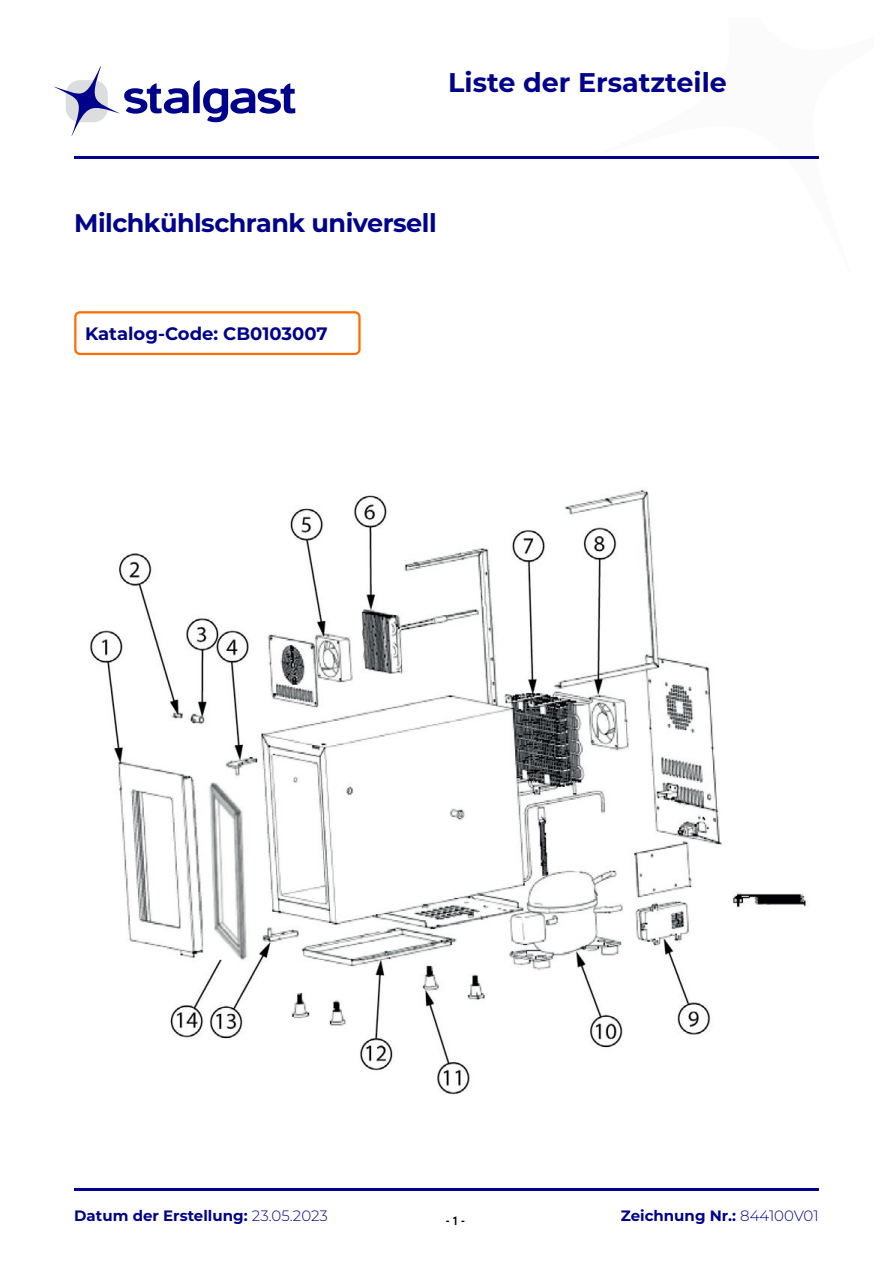
<style>
.page{position:relative;width:893px;height:1263px;background:#fff}
.page>*{position:absolute;margin:0;border:0;box-sizing:border-box;transform-origin:0 0}
.t1{font:700 27px "Montserrat";color:#00018a}
.t2{font:700 25.5px "Montserrat";letter-spacing:-.02em;color:#00018a}
.t3{font:700 18px "Montserrat";color:#00018a}
.t4{font:700 15px "Montserrat";color:#00018a}
.t5{font:700 12px "Roboto";color:#000;scale:.86 1}
.s1{font-weight:300}
</style>
<div class="page">
<svg style="left:54px;top:66px;width:241px;height:70px"></svg>
<hr style="left:74px;top:156px;width:745px;height:2px;background:#00018a">
<hr style="left:74px;top:1188px;width:745px;height:3px;background:#00018a">
<div style="left:74px;top:311px;width:287px;height:44px;border:2px solid #ff6d00;border-radius:5px"></div>
<img style="left:90px;top:490px;width:717px;height:605px">
<h1 class="t1" style="left:448px;top:63px;width:280px">Liste der Ersatzteile</h1>
<h2 class="t2" style="left:74px;top:204px;width:364px">Milchkühlschrank universell</h2>
<p class="t3" style="left:85px;top:320px;width:244px">Katalog-Code: CB0103007</p>
<p class="t4" style="left:74px;top:1205px;width:255px">Datum der Erstellung: <span class="s1">23.05.2023</span></p>
<p class="t5" style="left:446px;top:1212px;width:24px">- 1 -</p>
<p class="t4" style="left:621px;top:1205px;width:199px">Zeichnung Nr.: <span class="s1">844100V01</span></p>
</div>
